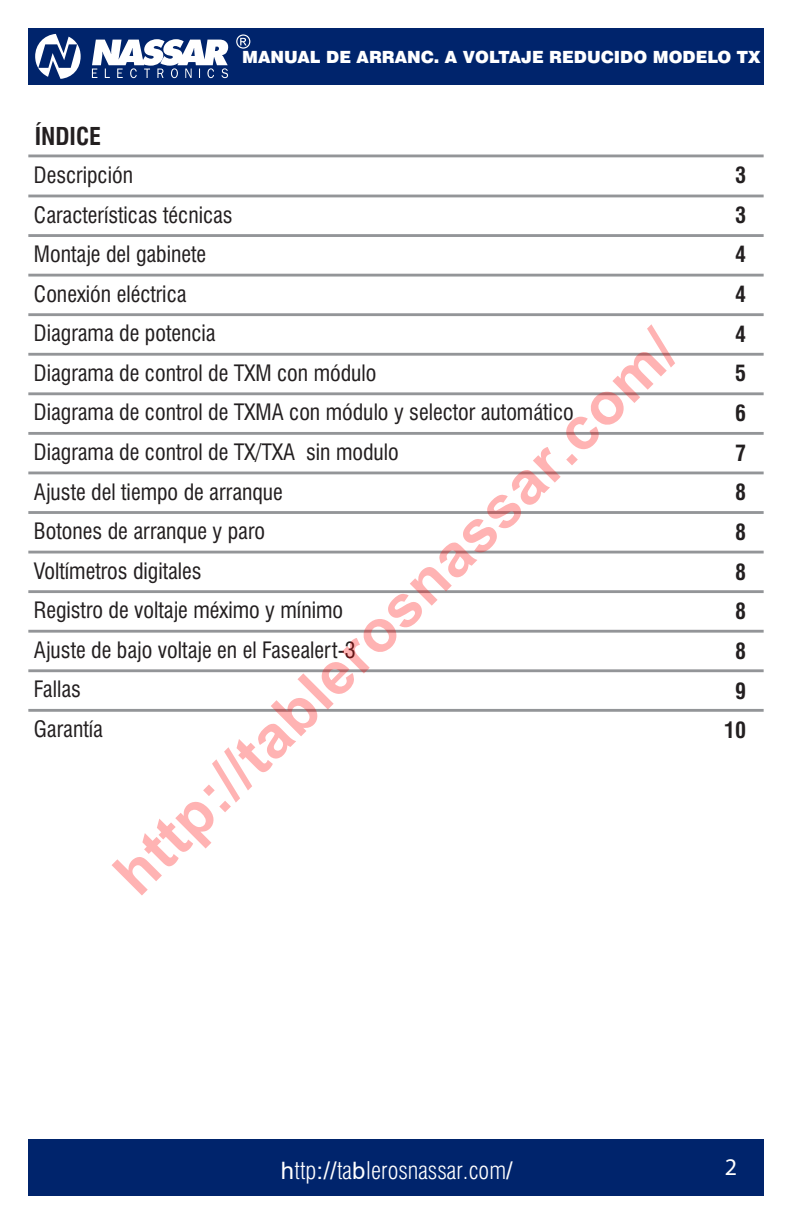
<style>
.page{position:relative;width:792px;height:1224px;background:#fff}
.page>*{position:absolute;margin:0;border:0;box-sizing:border-box;transform-origin:0 0}
.t1{font:700 60px "Arial";color:rgb(255 0 0/.3)}
.t2{font:300 condensed 24px "Swiss 721 BT";color:#fff}
.t3{font:700 condensed 24px "Swiss 721 BT";color:#231f20}
.t4{font:24px "Myriad Pro";color:#fff}
.t5{font:condensed 22px/39.6px "Swiss 721 BT";color:#231f20}
.t6{font:700 condensed 22px/39.6px "Swiss 721 BT";color:#231f20;text-align:center}
.t7{font:900 16.8px "Swiss 721 BT";color:#fff}
.s1{font-family:"Arial";font-weight:400;font-stretch:normal}
</style>
<div class="page">
<div style="left:28px;top:1139px;width:736px;height:57px;background:#00246c"></div>
<div style="left:28px;top:28px;width:736px;height:57px;background:#00246c"></div>
<svg style="left:35px;top:34px;width:194px;height:45px"></svg>
<hr style="left:28px;top:195px;width:736px;height:2px;background:#939598">
<hr style="left:28px;top:155px;width:736px;height:2px;background:#939598">
<hr style="left:28px;top:234px;width:736px;height:3px;background:#939598">
<hr style="left:28px;top:274px;width:736px;height:3px;background:#939598">
<hr style="left:28px;top:313px;width:736px;height:3px;background:#939598">
<hr style="left:28px;top:353px;width:736px;height:3px;background:#939598">
<hr style="left:28px;top:392px;width:736px;height:3px;background:#939598">
<hr style="left:28px;top:432px;width:736px;height:3px;background:#939598">
<hr style="left:28px;top:472px;width:736px;height:2px;background:#939598">
<hr style="left:28px;top:511px;width:736px;height:3px;background:#939598">
<hr style="left:28px;top:551px;width:736px;height:2px;background:#939598">
<hr style="left:28px;top:590px;width:736px;height:3px;background:#939598">
<hr style="left:28px;top:630px;width:736px;height:3px;background:#939598">
<hr style="left:28px;top:669px;width:736px;height:3px;background:#939598">
<hr style="left:28px;top:709px;width:736px;height:3px;background:#939598">
<svg style="left:236px;top:34px;width:14px;height:15px"></svg>
<p class="t3" style="left:35px;top:127px;width:68px">ÍNDICE</p>
<p class="t7" style="left:242px;top:51px;width:520px">MANUAL DE ARRANC. A VOLTAJE REDUCIDO MODELO TX</p>
<p class="t5" style="left:34px;top:157px;width:541px">Descripción<br>Características técnicas<br>Montaje del gabinete<br>Conexión eléctrica<br>Diagrama de potencia<br>Diagrama de control de TXM con módulo<br>Diagrama de control de TXMA con módulo y selector automático<br>Diagrama de control de TX/TXA sin modulo<br>Ajuste del tiempo de arranque<br>Botones de arranque y paro<br>Voltímetros digitales<br>Registro de voltaje méximo y mínimo<br>Ajuste de bajo voltaje en el Fasealert-3<br>Fallas<br>Garantía</p>
<h1 class="t1" style="left:101px;top:860px;width:770px;rotate:-45deg">http://tablerosnassar.com/</h1>
<p class="t6" style="left:724px;top:157px;width:24px">3<br>3<br>4<br>4<br>4<br>5<br>6<br>7<br>8<br>8<br>8<br>8<br>8<br>9<br>10</p>
<p class="t2" style="left:281px;top:1161px;width:234px"><span class="s1">h</span>ttp<span class="s1">://</span>ta<span class="s1">b</span>lerosnassar.com<span class="s1">/</span></p>
<p class="t4" style="left:725px;top:1157px;width:14px">2</p>
</div>
